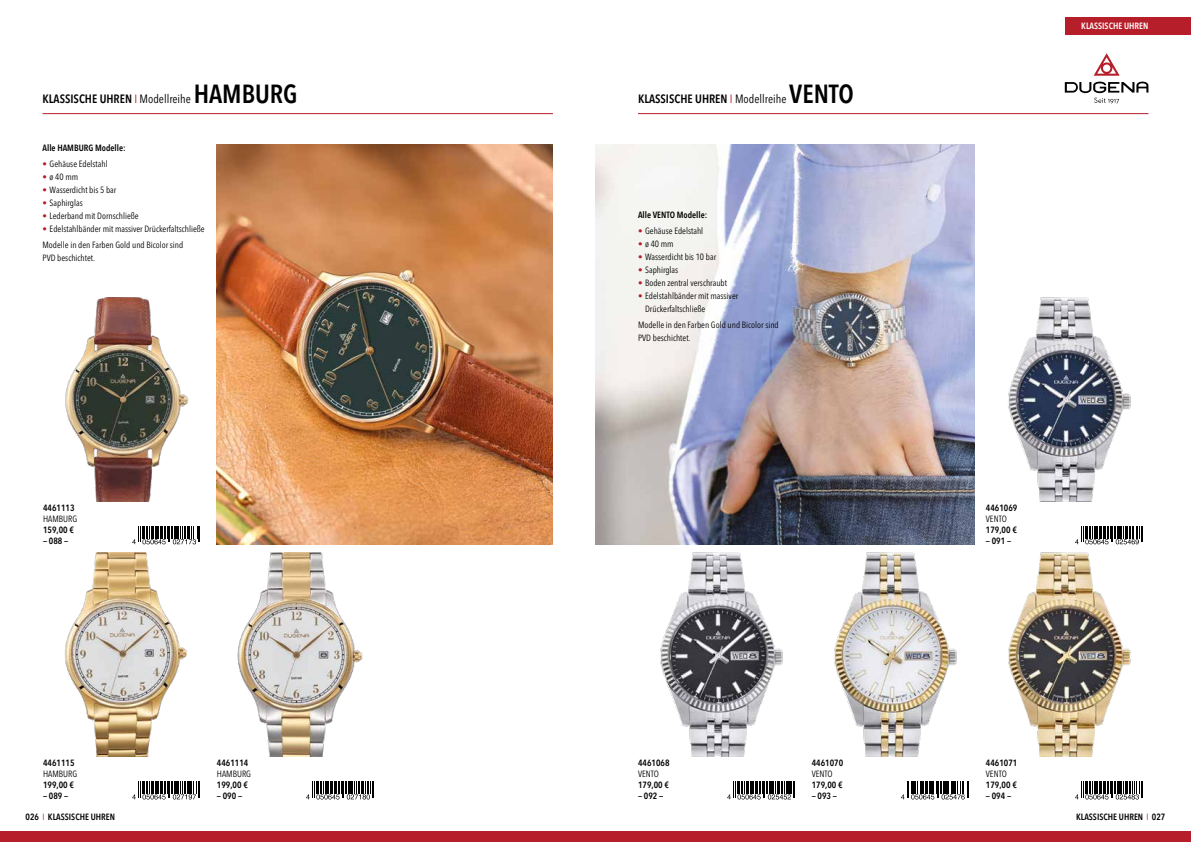
<style>
.page{position:relative;width:1191px;height:842px;background:#fff}
.page>*{position:absolute;margin:0;border:0;box-sizing:border-box;transform-origin:0 0}
.t1{font:600 condensed 12px "Avenir Next LT Pro";color:#000}
.t2{font:condensed 9px/13px "Avenir Next LT Pro";color:#000}
.t3{font:600 condensed 9px "Avenir Next LT Pro";color:#000}
.t4{font:600 condensed 9px "Avenir Next LT Pro";color:#fff}
.s1{font-weight:400;color:#b61f29}
.s2{font-weight:400}
.s3{font-size:26px}
.s4{color:#b61f29}
</style>
<div class="page">
<div style="left:587px;top:831px;width:604px;height:11px;background:#b61f29"></div>
<div style="left:1064px;top:17px;width:127px;height:17px;background:#b61f29"></div>
<div style="left:0;top:831px;width:604px;height:11px;background:#b61f29"></div>
<hr style="left:43px;top:113px;width:510px;height:1px;background:#b61f29">
<img style="left:65px;top:298px;width:124px;height:204px">
<svg style="left:132px;top:526px;width:68px;height:18px"></svg>
<img style="left:65px;top:553px;width:122px;height:204px">
<svg style="left:132px;top:781px;width:68px;height:18px"></svg>
<img style="left:237px;top:553px;width:126px;height:204px">
<svg style="left:306px;top:781px;width:68px;height:18px"></svg>
<img style="left:216px;top:145px;width:337px;height:399px">
<hr style="left:638px;top:113px;width:510px;height:1px;background:#b61f29">
<svg style="left:1093px;top:53px;width:26px;height:23px"></svg>
<svg style="left:1064px;top:82px;width:84px;height:21px"></svg>
<img style="left:660px;top:553px;width:123px;height:204px">
<svg style="left:727px;top:781px;width:68px;height:18px"></svg>
<img style="left:834px;top:553px;width:123px;height:204px">
<svg style="left:901px;top:781px;width:68px;height:18px"></svg>
<img style="left:1008px;top:553px;width:123px;height:204px">
<svg style="left:1075px;top:781px;width:68px;height:18px"></svg>
<img style="left:1008px;top:298px;width:123px;height:204px">
<svg style="left:1075px;top:526px;width:68px;height:18px"></svg>
<img style="left:595px;top:145px;width:379px;height:399px">
<p class="t4" style="left:1081px;top:20px;width:69px">KLASSISCHE UHREN</p>
<h1 class="t1" style="left:43px;top:92px;width:256px">KLASSISCHE UHREN <span class="s1">I</span> <span class="s2">Modellreihe</span> <span class="s3">HAMBURG</span></h1>
<h1 class="t1" style="left:638px;top:92px;width:217px">KLASSISCHE UHREN <span class="s1">I</span> <span class="s2">Modellreihe</span> <span class="s3">VENTO</span></h1>
<p class="t3" style="left:43px;top:143px;width:85px">Alle HAMBURG Modelle:</p>
<p class="t2" style="left:43px;top:158px;width:67px"><span class="s4">•</span> Gehäuse Edelstahl</p>
<p class="t2" style="left:43px;top:171px;width:37px"><span class="s4">•</span> ø 40 mm</p>
<p class="t2" style="left:43px;top:184px;width:75px"><span class="s4">•</span> Wasserdicht bis 5 bar</p>
<p class="t2" style="left:43px;top:197px;width:42px"><span class="s4">•</span> Saphirglas</p>
<p class="t2" style="left:43px;top:210px;width:98px"><span class="s4">•</span> Lederband mit Dornschließe</p>
<p class="t2" style="left:43px;top:221px;width:164px;line-height:16px"><span class="s4">•</span> Edelstahlbänder mit massiver Drückerfaltschließe<br>Modelle in den Farben Gold und Bicolor sind</p>
<p class="t2" style="left:43px;top:252px;width:54px">PVD beschichtet.</p>
<p class="t3" style="left:638px;top:210px;width:71px">Alle VENTO Modelle:</p>
<p class="t2" style="left:638px;top:225px;width:67px"><span class="s4">•</span> Gehäuse Edelstahl</p>
<p class="t2" style="left:638px;top:238px;width:37px"><span class="s4">•</span> ø 40 mm</p>
<p class="t2" style="left:638px;top:251px;width:80px"><span class="s4">•</span> Wasserdicht bis 10 bar</p>
<p class="t2" style="left:638px;top:264px;width:42px"><span class="s4">•</span> Saphirglas</p>
<p class="t2" style="left:638px;top:277px;width:90px"><span class="s4">•</span> Boden zentral verschraubt</p>
<p class="t2" style="left:645px;top:290px;width:95px;text-indent:-7px"><span class="s4">•</span> Edelstahlbänder mit massiver<br>Drückerfaltschließe</p>
<p class="t2" style="left:638px;top:319px;width:142px">Modelle in den Farben Gold und Bicolor sind<br>PVD beschichtet.</p>
<p class="t3" style="left:43px;top:503px;width:33px">4461113</p>
<p class="t2" style="left:43px;top:513px;width:36px">HAMBURG</p>
<p class="t3" style="left:43px;top:525px;width:32px">159,00 €</p>
<p class="t3" style="left:43px;top:536px;width:27px">— 088 —</p>
<p class="t3" style="left:986px;top:503px;width:33px">4461069</p>
<p class="t2" style="left:986px;top:513px;width:23px">VENTO</p>
<p class="t3" style="left:986px;top:525px;width:32px">179,00 €</p>
<p class="t3" style="left:986px;top:536px;width:27px">— 091 —</p>
<p class="t3" style="left:43px;top:758px;width:33px">4461115</p>
<p class="t2" style="left:43px;top:768px;width:36px">HAMBURG</p>
<p class="t3" style="left:43px;top:780px;width:32px">199,00 €</p>
<p class="t3" style="left:43px;top:791px;width:27px">— 089 —</p>
<p class="t3" style="left:217px;top:758px;width:33px">4461114</p>
<p class="t2" style="left:217px;top:768px;width:36px">HAMBURG</p>
<p class="t3" style="left:217px;top:780px;width:32px">199,00 €</p>
<p class="t3" style="left:217px;top:791px;width:27px">— 090 —</p>
<p class="t3" style="left:638px;top:758px;width:33px">4461068</p>
<p class="t2" style="left:638px;top:768px;width:23px">VENTO</p>
<p class="t3" style="left:638px;top:780px;width:32px">179,00 €</p>
<p class="t3" style="left:638px;top:791px;width:27px">— 092 —</p>
<p class="t3" style="left:811px;top:758px;width:33px">4461070</p>
<p class="t2" style="left:811px;top:768px;width:23px">VENTO</p>
<p class="t3" style="left:811px;top:780px;width:32px">179,00 €</p>
<p class="t3" style="left:811px;top:791px;width:27px">— 093 —</p>
<p class="t3" style="left:986px;top:758px;width:33px">4461071</p>
<p class="t2" style="left:986px;top:768px;width:23px">VENTO</p>
<p class="t3" style="left:986px;top:780px;width:32px">179,00 €</p>
<p class="t3" style="left:986px;top:791px;width:27px">— 094 —</p>
<p class="t3" style="left:26px;top:812px;width:91px">026 <span class="s1">I</span> KLASSISCHE UHREN</p>
<p class="t3" style="left:1076px;top:812px;width:91px">KLASSISCHE UHREN <span class="s1">I</span> 027</p>
</div>
